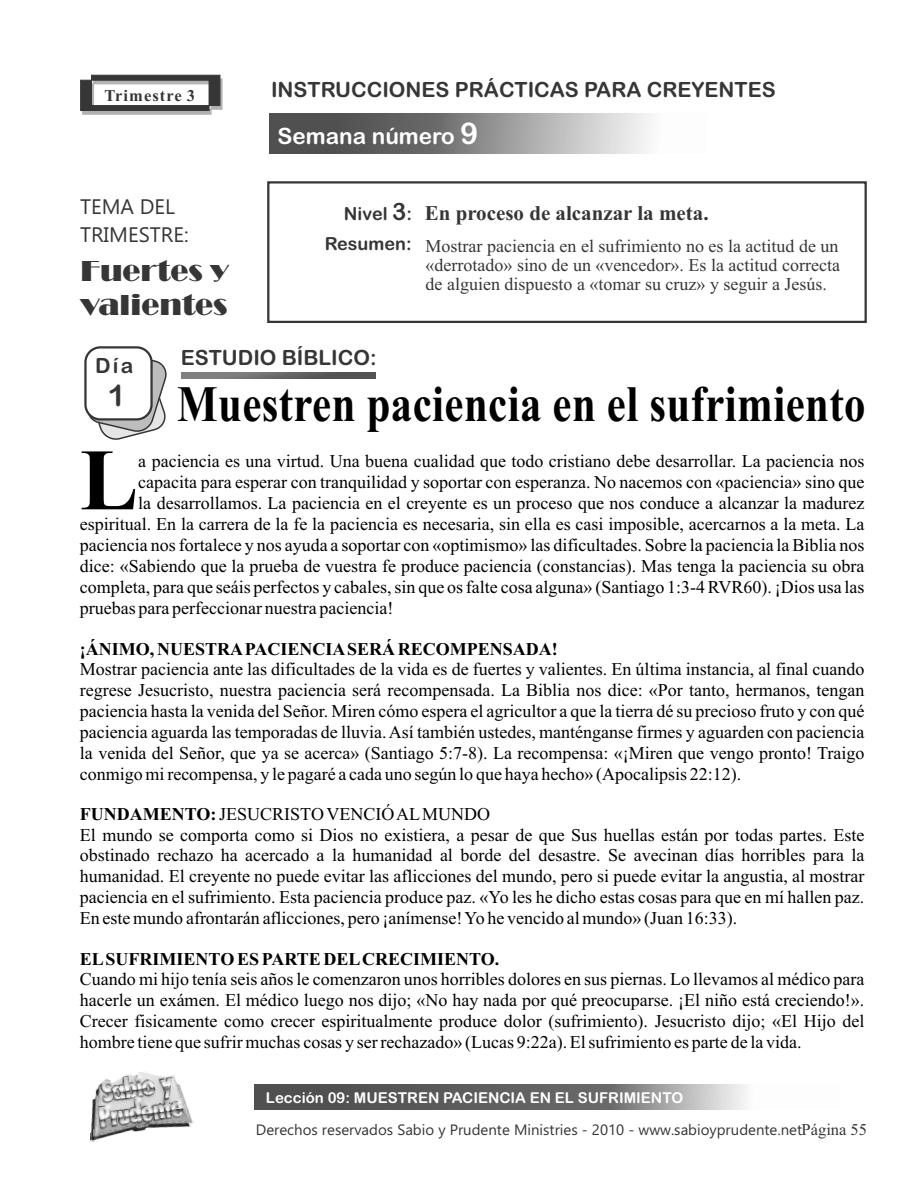
<style>
.page{position:relative;width:918px;height:1188px;background:#fff}
.page>*{position:absolute;margin:0;border:0;box-sizing:border-box;transform-origin:0 0}
.t1{font:700 87.45px "Times New Roman";color:#000}
.t2{font:700 51px "Times New Roman";letter-spacing:.01em;color:#000;scale:.84 1}
.t3{font:30px/33.9px "Broadway";color:#363636}
.t4{font:30px "Arial Rounded MT Bold";color:#363636}
.t5{font:22.5px "Arial Rounded MT Bold";color:#fff}
.t6{font:21px "Arial Rounded MT Bold";color:#363636}
.t7{font:700 21px "Times New Roman";color:#363636}
.t8{font:21px/27.9px "Ebrima";color:#363636}
.t9{font:18px/21px "Times New Roman";color:#000;text-align:justify}
.t10{font:18px/19.2px "Times New Roman";color:#363636;text-align:justify}
.t11{font:700 18px "Times New Roman";color:#000}
.t12{font:18px "Arial Rounded MT Bold";color:#363636}
.t13{font:700 16.5px "Times New Roman";letter-spacing:.065em;color:#363636}
.t14{font:15px "Ebrima";color:#363636}
.t15{font:15px "Arial Rounded MT Bold";color:#fff}
.s1{font-size:30px}
.s2{font-size:24px}
.s3{font-weight:700}
.s4{font-family:"Times New Roman";font-size:16.5px}
</style>
<div class="page">
<svg style="left:255px;top:1085px;width:491px;height:24px;background:#727272"></svg>
<img style="left:90px;top:1071px;width:103px;height:67px">
<svg style="left:181px;top:372px;width:195px;height:6px"></svg>
<svg style="left:90px;top:360px;width:77px;height:80px"></svg>
<div style="left:84px;top:346px;width:69px;height:75px;background:#fff;border:2px solid #363636;border-radius:15px"></div>
<svg style="left:80px;top:75px;width:142px;height:40px"></svg>
<svg style="left:269px;top:113px;width:382px;height:41px;background:#8b8b8b"></svg>
<div style="left:267px;top:181px;width:600px;height:142px;border:2px solid #363636"></div>
<p class="t13" style="left:104px;top:89px;width:92px">Trimestre 3</p>
<p class="t8" style="left:80px;top:195px;width:110px">TEMA DEL<br>TRIMESTRE:</p>
<h3 class="t3" style="left:81px;top:254px;width:149px">Fuertes y valientes</h3>
<p class="t6" style="left:271px;top:82px;width:506px">INSTRUCCIONES PRÁCTICAS PARA CREYENTES</p>
<p class="t5" style="left:278px;top:127px;width:202px">Semana número <span class="s1">9</span></p>
<p class="t12" style="left:344px;top:207px;width:70px">Nivel <span class="s2">3</span>:</p>
<p class="t12" style="left:325px;top:236px;width:88px">Resumen:</p>
<p class="t7" style="left:425px;top:206px;width:285px">En proceso de alcanzar la meta.</p>
<p class="t10" style="left:426px;top:238px;width:416px">Mostrar paciencia en el sufrimiento no es la actitud de un «derrotado» sino de un «vencedor». Es la actitud correcta de alguien dispuesto a «tomar su cruz» y seguir a Jesús.</p>
<p class="t6" style="left:95px;top:358px;width:40px">Día</p>
<h3 class="t4" style="left:108px;top:384px;width:19px">1</h3>
<p class="t6" style="left:181px;top:350px;width:197px">ESTUDIO BÍBLICO:</p>
<h2 class="t2" style="left:177px;top:386px;width:821px">Muestren paciencia en el sufrimiento</h2>
<h1 class="t1" style="left:80px;top:450px;width:60px">L</h1>
<p class="t9" style="left:138px;top:453px;width:728px">a paciencia es una virtud. Una buena cualidad que todo cristiano debe desarrollar. La paciencia nos</p>
<p class="t9" style="left:138px;top:473px;width:728px">capacita para esperar con tranquilidad y soportar con esperanza. No nacemos con «paciencia» sino que</p>
<p class="t9" style="left:138px;top:494px;width:728px">la desarrollamos. La paciencia en el creyente es un proceso que nos conduce a alcanzar la madurez</p>
<p class="t9" style="left:80px;top:515px;width:786px">espiritual. En la carrera de la fe la paciencia es necesaria, sin ella es casi imposible, acercarnos a la meta. La</p>
<p class="t9" style="left:80px;top:536px;width:786px">paciencia nos fortalece y nos ayuda a soportar con «optimismo» las dificultades. Sobre la paciencia la Biblia nos</p>
<p class="t9" style="left:80px;top:557px;width:786px">dice: «Sabiendo que la prueba de vuestra fe produce paciencia (constancias). Mas tenga la paciencia su obra</p>
<p class="t9" style="left:80px;top:578px;width:786px">completa, para que seáis perfectos y cabales, sin que os falte cosa alguna» (Santiago 1:3-4 RVR60). ¡Dios usa las</p>
<p class="t9" style="left:80px;top:599px;width:315px">pruebas para perfeccionar nuestra paciencia!</p>
<p class="t11" style="left:80px;top:642px;width:479px">¡ÁNIMO, NUESTRAPACIENCIASERÁ RECOMPENSADA!</p>
<p class="t9" style="left:80px;top:660px;width:786px">Mostrar paciencia ante las dificultades de la vida es de fuertes y valientes. En última instancia, al final cuando regrese Jesucristo, nuestra paciencia será recompensada. La Biblia nos dice: «Por tanto, hermanos, tengan paciencia hasta la venida del Señor. Miren cómo espera el agricultor a que la tierra dé su precioso fruto y con qué paciencia aguarda las temporadas de lluvia. Así también ustedes, manténganse firmes y aguarden con paciencia la venida del Señor, que ya se acerca» (Santiago 5:7-8). La recompensa: «¡Miren que vengo pronto! Traigo conmigo mi recompensa, y le pagaré a cada uno según lo que haya hecho» (Apocalipsis 22:12).</p>
<p class="t9" style="left:80px;top:805px;width:786px;text-align:left"><span class="s3">FUNDAMENTO:</span> JESUCRISTO VENCIÓ ALMUNDO<br>El mundo se comporta como si Dios no existiera, a pesar de que Sus huellas están por todas partes. Este obstinado rechazo ha acercado a la humanidad al borde del desastre. Se avecinan días horribles para la humanidad. El creyente no puede evitar las aflicciones del mundo, pero si puede evitar la angustia, al mostrar paciencia en el sufrimiento. Esta paciencia produce paz. «Yo les he dicho estas cosas para que en mí hallen paz.<br>En este mundo afrontarán aflicciones, pero ¡anímense! Yo he vencido al mundo» (Juan 16:33).</p>
<p class="t11" style="left:80px;top:953px;width:421px">ELSUFRIMIENTO ES PARTE DELCRECIMIENTO.</p>
<p class="t9" style="left:80px;top:970px;width:786px">Cuando mi hijo tenía seis años le comenzaron unos horribles dolores en sus piernas. Lo llevamos al médico para hacerle un exámen. El médico luego nos dijo; «No hay nada por qué preocuparse. ¡El niño está creciendo!».<br>Crecer fisicamente como crecer espiritualmente produce dolor (sufrimiento). Jesucristo dijo; «El Hijo del hombre tiene que sufrir muchas cosas y ser rechazado» (Lucas 9:22a). El sufrimiento es parte de la vida.</p>
<p class="t15" style="left:266px;top:1092px;width:419px">Lección 09: MUESTREN PACIENCIA EN EL SUFRIMIENTO</p>
<p class="t14" style="left:256px;top:1124px;width:613px">Derechos reservados Sabio y Prudente Ministries - 2010 - www.sabioyprudente.net<span class="s4">Página 55</span></p>
</div>
